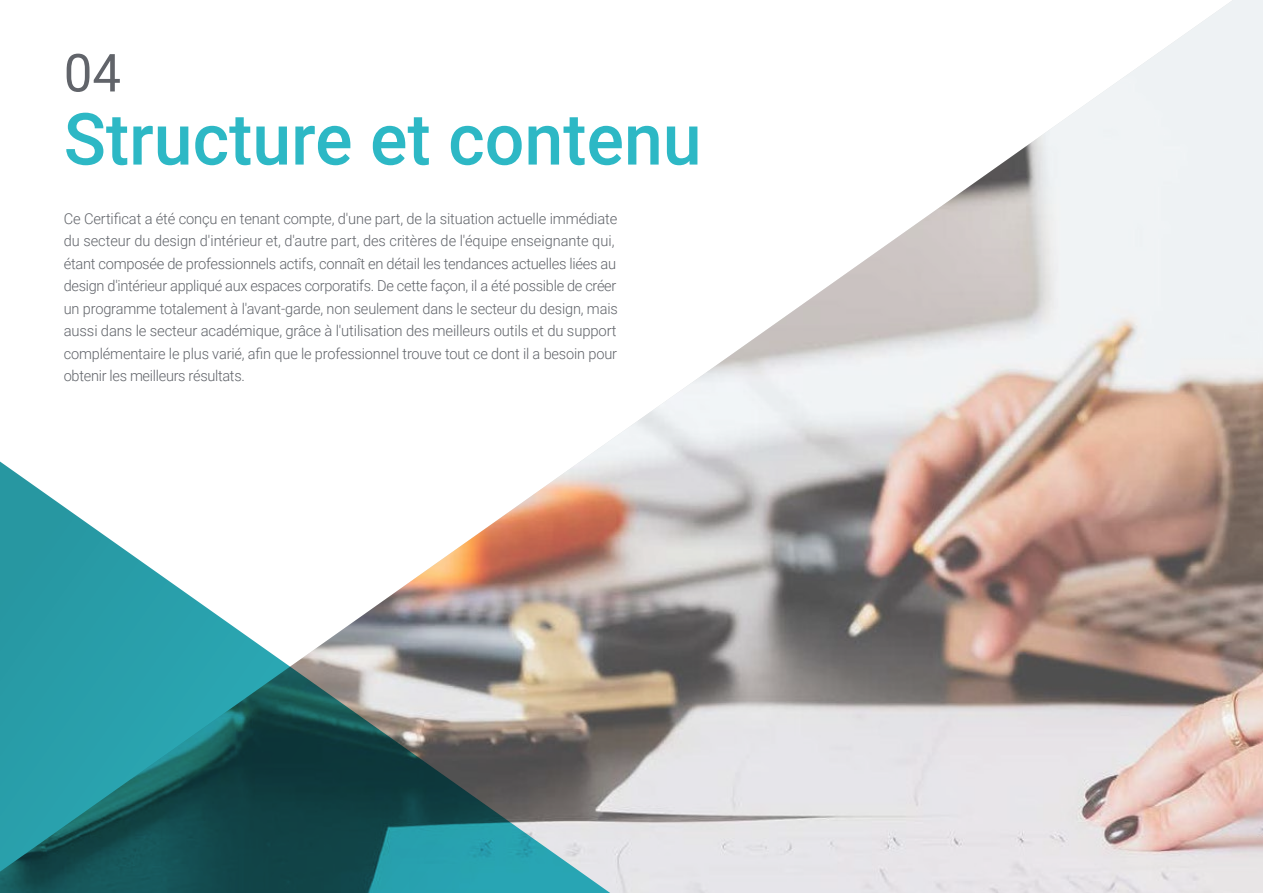
<style>
.page{position:relative;width:1263px;height:893px;background:#fff}
.page>*{position:absolute;margin:0;border:0;box-sizing:border-box;transform-origin:0 0}
.t1{font:500 72px "Roboto";color:#2db8c5}
.t2{font:52.5px "Roboto";color:#61646a}
.t3{font:300 15px/22.5px "Roboto";letter-spacing:-.01em;color:#61646a}
</style>
<div class="page">
<img style="left:603px;top:0;width:660px;height:893px">
<svg style="left:0;top:446px;width:640px;height:447px"></svg>
<h2 class="t2" style="left:64px;top:36px;width:59px">04</h2>
<h1 class="t1" style="left:64px;top:89px;width:639px">Structure et contenu</h1>
<p class="t3" style="left:64px;top:207px;width:555px">Ce Certificat a été conçu en tenant compte, d'une part, de la situation actuelle immédiate du secteur du design d'intérieur et, d'autre part, des critères de l'équipe enseignante qui, étant composée de professionnels actifs, connaît en détail les tendances actuelles liées au design d'intérieur appliqué aux espaces corporatifs. De cette façon, il a été possible de créer un programme totalement à l'avant-garde, non seulement dans le secteur du design, mais aussi dans le secteur académique, grâce à l'utilisation des meilleurs outils et du support complémentaire le plus varié, afin que le professionnel trouve tout ce dont il a besoin pour obtenir les meilleurs résultats.</p>
</div>
